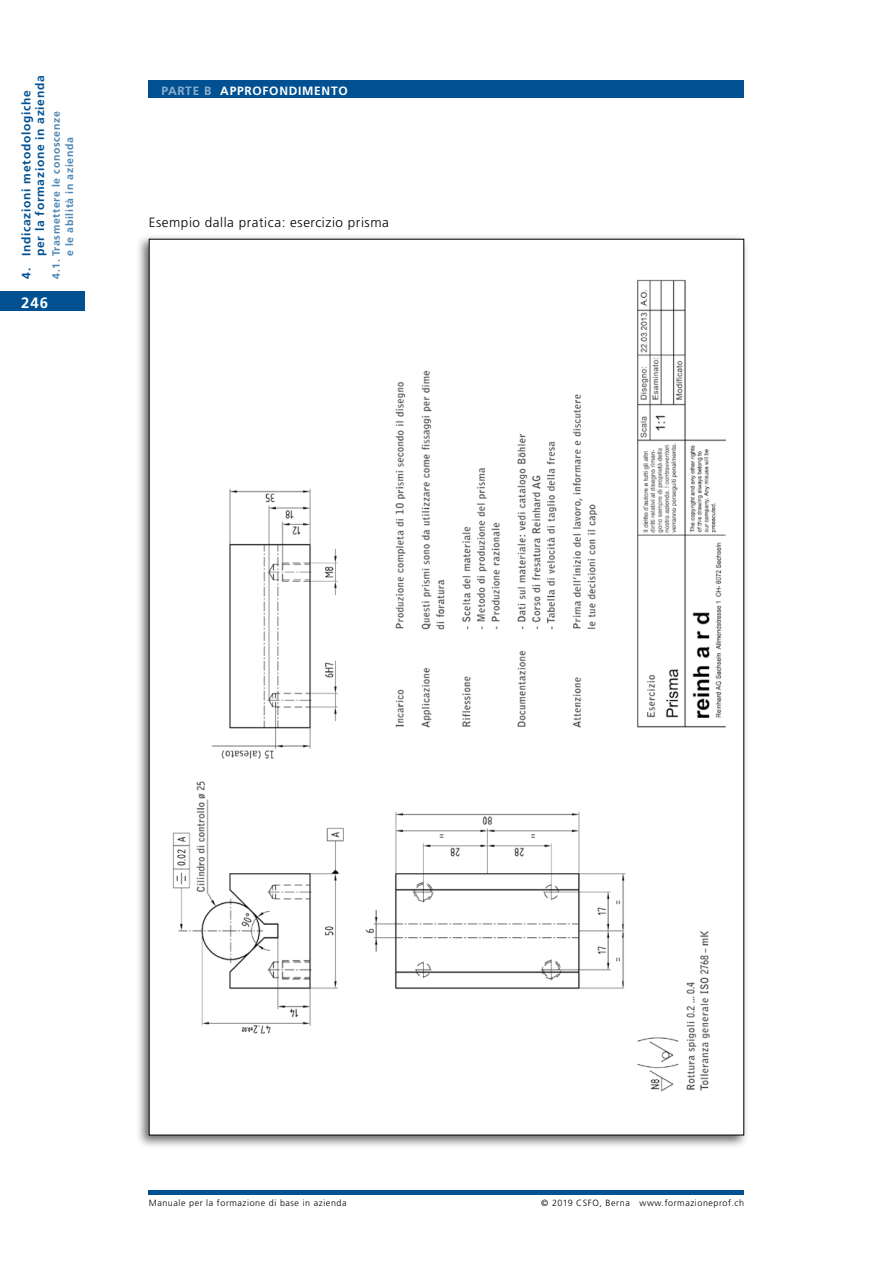
<style>
.page{position:relative;width:893px;height:1263px;background:#fff}
.page>*{position:absolute;margin:0;border:0;box-sizing:border-box;transform-origin:0 0}
.t1{font:700 15px "Frutiger";color:#fff}
.t2{font:300 13.5px "Frutiger";letter-spacing:.04em;color:#000}
.t3{font:700 12px/13.5px "Frutiger";letter-spacing:.06em;color:#005092}
.t4{font:700 12px "Frutiger";letter-spacing:.06em;color:#fff}
.t5{font:700 10.5px/13.5px "Frutiger";letter-spacing:.06em;color:#4d85b2;text-align:center}
.t6{font:300 9px "Frutiger";letter-spacing:.06em;color:#000}
.s1{color:#8cb0ce}
</style>
<div class="page">
<hr style="left:149px;top:1191px;width:595px;height:4px;background:#005092">
<div style="left:0;top:291px;width:85px;height:19px;background:#005092"></div>
<div style="left:149px;top:81px;width:595px;height:17px;background:#005092"></div>
<div style="left:136px;top:234px;width:613px;height:915px;background:#000;opacity:.6"></div>
<div style="left:149px;top:239px;width:595px;height:896px;background:#fff"></div>
<img style="left:172px;top:279px;width:554px;height:813px">
<h3 class="t3" style="left:20px;top:256px;width:182px;text-indent:-22px;rotate:-90deg">4. Indicazioni metodologiche per la formazione in azienda</h3>
<p class="t5" style="left:49px;top:279px;width:168px;rotate:-90deg">4.1. Trasmettere le conoscenze e le abilità in azienda</p>
<h1 class="t1" style="left:21px;top:294px;width:28px">246</h1>
<h3 class="t4" style="left:162px;top:84px;width:188px"><span class="s1">PARTE B</span> APPROFONDIMENTO</h3>
<h2 class="t2" style="left:149px;top:215px;width:242px">Esempio dalla pratica: esercizio prisma</h2>
<p class="t6" style="left:149px;top:1198px;width:199px">Manuale per la formazione di base in azienda</p>
<p class="t6" style="left:541px;top:1198px;width:204px">© 2019 CSFO, Berna www.formazioneprof.ch</p>
</div>
